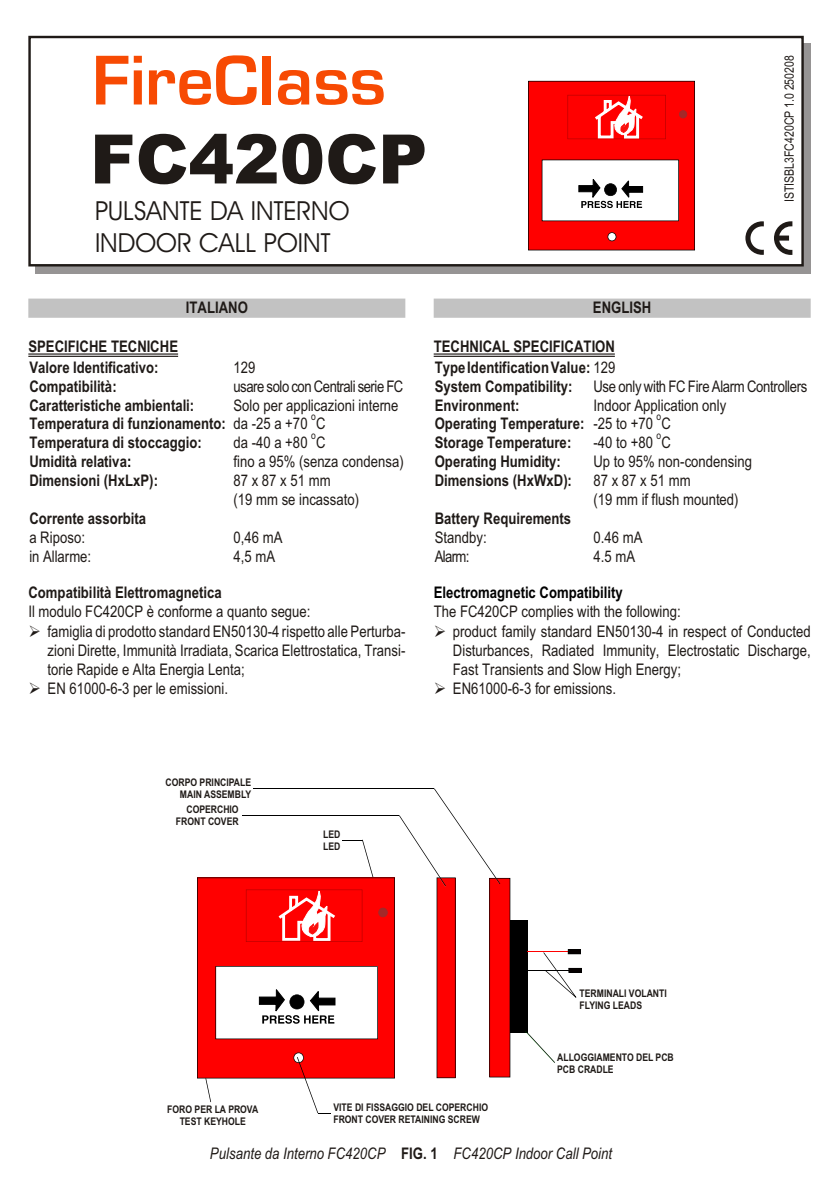
<style>
.page{position:relative;width:840px;height:1192px;background:#fff}
.page>*{position:absolute;margin:0;border:0;box-sizing:border-box;transform-origin:0 0}
.t1{font:900 68.2px "Arial";color:#1f1a17}
.t2{font:700 65px "Euromode";color:#f74a03}
.t3{font:26.4px/31.8px "Avant Garde Bk BT";color:#1f1a17}
.t4{font:16px/19.2px "Arial Narrow";letter-spacing:.005em;color:#1f1a17}
.t5{font:700 16px/21.2px "Arial Narrow";letter-spacing:.005em;color:#1f1a17}
.t6{font:italic 16px "Arial Narrow";letter-spacing:.005em;color:#1f1a17}
.t7{font:16px "Arial Narrow";letter-spacing:-.015em;color:#1f1a17}
.t8{font:700 16px "Arial Narrow";letter-spacing:.005em;color:#000}
.t9{font:16px "Arial Narrow";letter-spacing:-.025em;color:#1f1a17}
.t10{font:12.8px "Arial Narrow";color:#1f1a17}
.t11{font:700 10.6px/12px "Arial Narrow";color:#1f1a17}
.t12{font:10.4px "Arial Narrow";color:#1f1a17}
.s1{font-weight:700}
.s2{font-weight:400}
.s3{color:#000}
.s4{font-weight:700;font-style:normal}
</style>
<div class="page">
<div style="left:28px;top:299px;width:377px;height:19px;background:#c2c2c2"></div>
<hr style="left:28px;top:353px;width:150px;height:2px;background:#1f1a17">
<hr style="left:28px;top:356px;width:150px;height:1px;background:#1f1a17">
<div style="left:434px;top:299px;width:377px;height:19px;background:#c2c2c2"></div>
<hr style="left:434px;top:353px;width:181px;height:2px;background:#1f1a17">
<hr style="left:434px;top:356px;width:181px;height:1px;background:#1f1a17">
<div style="left:437px;top:878px;width:18px;height:200px;background:#f00"></div>
<hr style="left:455px;top:878px;width:1px;height:200px;background:#000">
<svg style="left:437px;top:1077px;width:19px;height:2px"></svg>
<hr style="left:437px;top:878px;width:1px;height:200px;background:#000">
<div style="left:490px;top:878px;width:20px;height:199px;background:#f00"></div>
<hr style="left:510px;top:878px;width:1px;height:199px;background:#000">
<svg style="left:489px;top:1077px;width:22px;height:1px"></svg>
<hr style="left:489px;top:878px;width:1px;height:199px;background:#000">
<hr style="left:242px;top:815px;width:157px;height:1px;background:#000">
<hr style="left:254px;top:788px;width:180px;height:1px;background:#000">
<svg style="left:205px;top:1079px;width:6px;height:23px"></svg>
<div style="left:510px;top:921px;width:18px;height:112px;background:#000"></div>
<svg style="left:526px;top:1032px;width:29px;height:31px"></svg>
<hr style="left:527px;top:951px;width:53px;height:1px;background:#f00">
<hr style="left:528px;top:970px;width:52px;height:1px;background:#000">
<svg style="left:543px;top:949px;width:39px;height:49px"></svg>
<div style="left:197px;top:878px;width:198px;height:200px;background:#f00"></div>
<hr style="left:197px;top:877px;width:198px;height:1px;background:#000">
<svg style="left:399px;top:788px;width:112px;height:98px"></svg>
<hr style="left:394px;top:878px;width:1px;height:200px;background:#000">
<hr style="left:197px;top:1078px;width:198px;height:1px;background:#000">
<hr style="left:197px;top:878px;width:1px;height:200px;background:#000">
<hr style="left:246px;top:889px;width:116px;height:1px;background:#bf0000">
<svg style="left:343px;top:840px;width:39px;height:68px"></svg>
<hr style="left:362px;top:890px;width:1px;height:52px;background:#bf0000">
<hr style="left:246px;top:941px;width:116px;height:1px;background:#bf0000">
<hr style="left:246px;top:890px;width:1px;height:52px;background:#bf0000">
<div style="left:216px;top:967px;width:161px;height:72px;background:#fff"></div>
<hr style="left:216px;top:966px;width:161px;height:1px;background:#000">
<hr style="left:377px;top:967px;width:1px;height:72px;background:#000">
<hr style="left:216px;top:1039px;width:161px;height:1px;background:#000">
<hr style="left:215px;top:967px;width:1px;height:72px;background:#000">
<div style="left:379px;top:908px;width:8px;height:9px;background:#a32929;border-radius:50%"></div>
<div style="left:379px;top:908px;width:8px;height:9px;border:1px solid #a32929;border-radius:50%"></div>
<svg style="left:259px;top:989px;width:76px;height:35px"></svg>
<svg style="left:279px;top:890px;width:56px;height:51px"></svg>
<svg style="left:293px;top:1052px;width:38px;height:62px"></svg>
<div style="left:36px;top:43px;width:775px;height:230px;background:#969494"></div>
<div style="left:30px;top:37px;width:773px;height:228px;background:#fff"></div>
<hr style="left:30px;top:264px;width:773px;height:3px;background:#1f1a17">
<hr style="left:801px;top:37px;width:3px;height:228px;background:#1f1a17">
<hr style="left:30px;top:36px;width:773px;height:2px;background:#1f1a17">
<hr style="left:28px;top:37px;width:3px;height:228px;background:#1f1a17">
<svg style="left:745px;top:221px;width:19px;height:34px"></svg>
<svg style="left:774px;top:221px;width:18px;height:34px"></svg>
<div style="left:528px;top:81px;width:167px;height:169px;background:#f00"></div>
<hr style="left:528px;top:81px;width:167px;height:1px;background:#000">
<hr style="left:694px;top:81px;width:1px;height:169px;background:#000">
<hr style="left:528px;top:250px;width:167px;height:1px;background:#000">
<hr style="left:528px;top:81px;width:1px;height:169px;background:#000">
<hr style="left:568px;top:95px;width:97px;height:1px;background:#bf0000">
<hr style="left:665px;top:95px;width:1px;height:44px;background:#bf0000">
<hr style="left:568px;top:139px;width:97px;height:1px;background:#bf0000">
<hr style="left:567px;top:95px;width:1px;height:44px;background:#bf0000">
<div style="left:542px;top:160px;width:136px;height:61px;background:#fff"></div>
<hr style="left:542px;top:160px;width:136px;height:1px;background:#000">
<hr style="left:678px;top:160px;width:1px;height:61px;background:#000">
<hr style="left:542px;top:221px;width:136px;height:1px;background:#000">
<hr style="left:542px;top:160px;width:1px;height:61px;background:#000">
<svg style="left:608px;top:232px;width:8px;height:9px"></svg>
<div style="left:680px;top:111px;width:7px;height:7px;background:#a32929;border-radius:50%"></div>
<div style="left:679px;top:110px;width:8px;height:8px;border:1px solid #a32929;border-radius:50%"></div>
<svg style="left:578px;top:179px;width:65px;height:29px"></svg>
<svg style="left:595px;top:96px;width:48px;height:43px"></svg>
<h2 class="t2" style="left:92px;top:40px;width:295px">FireClass</h2>
<h1 class="t1" style="left:90px;top:135px;width:339px">FC420CP</h1>
<h3 class="t3" style="left:95px;top:197px;width:256px">PULSANTE DA INTERNO<br>INDOOR CALL POINT</h3>
<p class="t10" style="left:784px;top:202px;width:149px;rotate:-90deg">ISTISBL3FC420CP 1.0 250208</p>
<p class="t5" style="left:186px;top:299px;width:64px">ITALIANO</p>
<p class="t5" style="left:28px;top:337px;width:151px">SPECIFICHE TECNICHE<br>Va lo re Iden ti fi ca ti vo:</p>
<p class="t4" style="left:233px;top:359px;width:23px">129</p>
<p class="t5" style="left:29px;top:377px;width:89px">Com pa ti bi li tà:</p>
<p class="t9" style="left:233px;top:380px;width:172px">usa re solo con Cen tra li se rie FC</p>
<p class="t5" style="left:29px;top:396px;width:166px">Ca rat te ri sti che am bien ta li:</p>
<p class="t4" style="left:29px;top:397px;width:371px;text-indent:204px">Solo per ap pli ca zio ni in ter ne<br><span class="s1">Tem pe ra tu ra di fun zio na men to:</span> da -25 a +70</p>
<p class="t12" style="left:311px;top:412px;width:6px">o</p>
<p class="t4" style="left:316px;top:416px;width:11px">C</p>
<p class="t12" style="left:311px;top:431px;width:6px">o</p>
<p class="t4" style="left:316px;top:434px;width:11px">C</p>
<p class="t5" style="left:29px;top:434px;width:174px">Tem pe ra tu ra di stoc cag gio:</p>
<p class="t4" style="left:233px;top:434px;width:76px">da -40 a +80</p>
<p class="t5" style="left:593px;top:299px;width:60px">ENGLISH</p>
<p class="t5" style="left:434px;top:337px;width:183px">TECHNICAL SPECIFICATION<br>Type Iden ti fi ca tion Value: <span class="s2">129</span></p>
<p class="t5" style="left:435px;top:377px;width:139px">Sys tem Com pat i bil ity:</p>
<p class="t7" style="left:593px;top:380px;width:215px">Use only with FC Fire Alarm Con trollers</p>
<p class="t5" style="left:435px;top:396px;width:86px">En vi ron ment:</p>
<p class="t4" style="left:435px;top:397px;width:293px;text-indent:159px">In door Ap pli ca tion only<br><span class="s1">Op er at ing Tem per a ture:</span> -25 to +70</p>
<p class="t12" style="left:657px;top:412px;width:6px">o</p>
<p class="t4" style="left:661px;top:416px;width:11px">C</p>
<p class="t12" style="left:657px;top:431px;width:6px">o</p>
<p class="t5" style="left:435px;top:434px;width:138px">Stor age Tem per a ture:</p>
<p class="t4" style="left:593px;top:434px;width:61px">-40 to +80</p>
<p class="t4" style="left:661px;top:434px;width:11px">C</p>
<p class="t5" style="left:29px;top:452px;width:104px">Umi di tà re la ti va<span class="s3">:</span></p>
<p class="t4" style="left:233px;top:453px;width:172px">fino a 95% (sen za con den sa)</p>
<p class="t5" style="left:29px;top:471px;width:130px">Di men sio ni (HxLxP):</p>
<p class="t4" style="left:233px;top:472px;width:127px">87 x 87 x 51 mm<br>(19 mm se in cas sa to)</p>
<p class="t5" style="left:29px;top:509px;width:118px">Cor ren te as sor bi ta</p>
<p class="t4" style="left:29px;top:529px;width:63px">a Ri po so: in Allar me:</p>
<p class="t4" style="left:233px;top:529px;width:51px">0,46 mA<br>4,5 mA</p>
<p class="t5" style="left:28px;top:584px;width:195px">Com pa ti bi li tà Elet tro ma gne ti ca</p>
<p class="t4" style="left:28px;top:604px;width:284px">Il mo du lo FC420CP è con for me a quan to se gue:</p>
<p class="t4" style="left:48px;top:623px;width:359px;text-align:justify;text-indent:-19px">➢ fa mi glia di pro dot to stan dard EN50130-4 ri spet to alle Per tur ba - zio ni Di ret te, Immu ni tà Irra dia ta, Sca ri ca Elet tro sta ti ca, Tran si - to rie Ra pi de e Alta Energia Lenta;</p>
<p class="t4" style="left:28px;top:680px;width:201px">➢ EN 61000-6-3 per le emis sio ni.</p>
<p class="t5" style="left:435px;top:452px;width:128px">Op er at ing Hu mid ity:</p>
<p class="t4" style="left:593px;top:453px;width:160px">Up to 95% non-con dens ing</p>
<p class="t5" style="left:435px;top:471px;width:139px">Di men sions (HxWxD):</p>
<p class="t4" style="left:593px;top:472px;width:147px">87 x 87 x 51 mm<br>(19 mm if flush mounted)</p>
<p class="t5" style="left:435px;top:509px;width:138px">Bat tery Re quire ments</p>
<p class="t4" style="left:435px;top:529px;width:54px">Standby:<br>Alarm:</p>
<p class="t4" style="left:593px;top:529px;width:51px">0.46 mA<br>4.5 mA</p>
<p class="t8" style="left:434px;top:587px;width:191px">Elec tro mag netic Com pat i bil ity</p>
<p class="t4" style="left:434px;top:604px;width:249px">The FC420CP com plies with the follow ing:</p>
<p class="t4" style="left:453px;top:623px;width:359px;text-align:justify;text-indent:-19px">➢ prod uct fam ily stan dard EN50130-4 in re spect of Con ducted Dis tur bances, Ra di ated Im mu nity, Elec tro static Dis charge, Fast Tran sients and Slow High En ergy;</p>
<p class="t4" style="left:434px;top:680px;width:184px">➢ EN61000-6-3 for emis sions.</p>
<p class="t11" style="left:166px;top:778px;width:87px;text-align:right">CORPO PRINCIPALE<br>MAIN ASSEMBLY</p>
<p class="t11" style="left:176px;top:804px;width:64px;text-align:right">COPERCHIO<br>FRONT COVER</p>
<p class="t11" style="left:323px;top:829px;width:19px">LED<br>LED</p>
<p class="t11" style="left:580px;top:989px;width:89px">TERMINALI VOLANTI<br>FLYING LEADS</p>
<p class="t11" style="left:557px;top:1052px;width:118px">ALLOGGIAMENTO DEL PCB<br>PCB CRADLE</p>
<p class="t11" style="left:167px;top:1104px;width:93px;text-align:center">FORO PER LA PROVA<br>TEST KEYHOLE</p>
<p class="t11" style="left:333px;top:1102px;width:156px">VITE DI FISSAGGIO DEL COPERCHIO<br>FRONT COVER RETAINING SCREW</p>
<p class="t6" style="left:210px;top:1148px;width:404px">Pul san te da Inter no FC420CP <span class="s4">FIG. 1</span> FC420CP In door Call Point</p>
</div>
